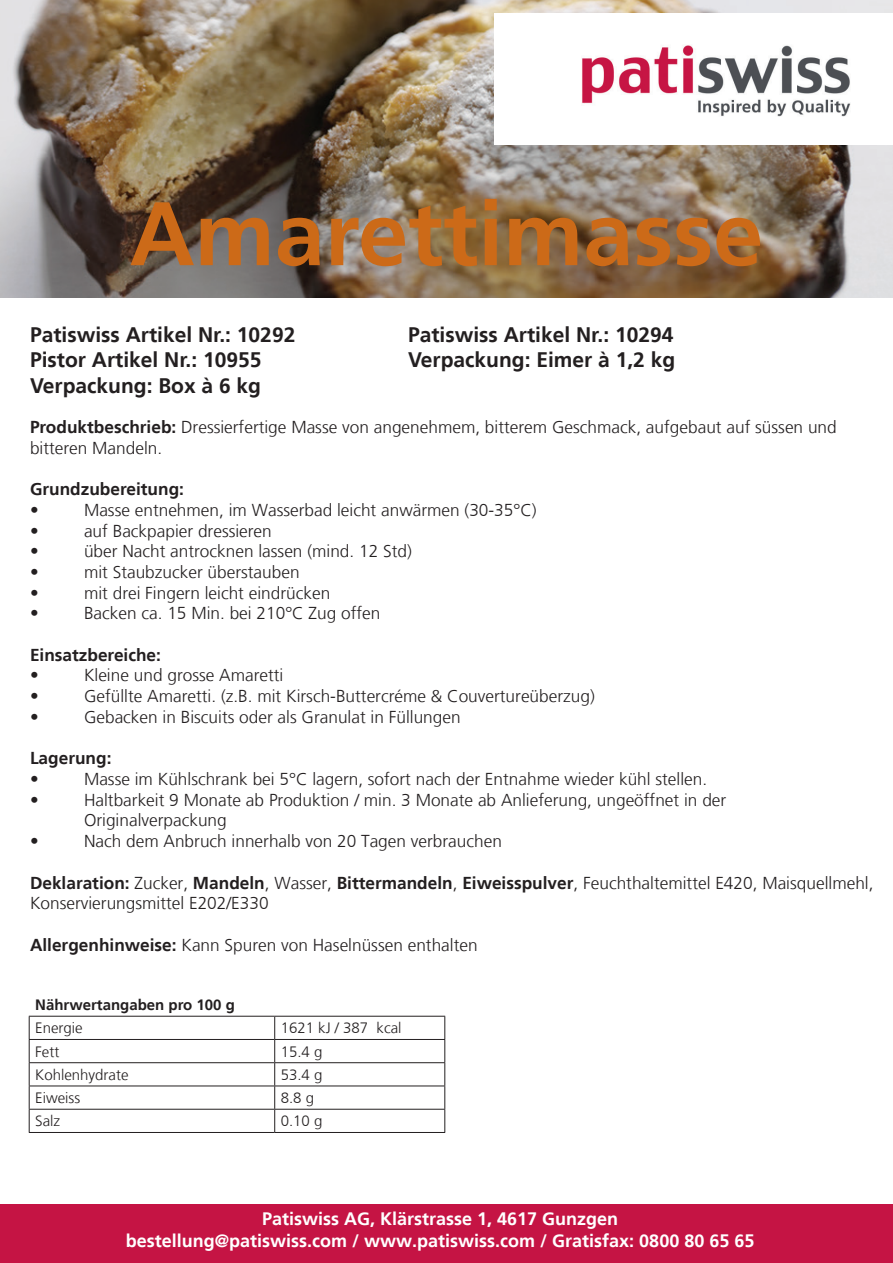
<style>
.page{position:relative;width:893px;height:1263px;background:#fff}
.page>*{position:absolute;margin:0;border:0;box-sizing:border-box;transform-origin:0 0}
.t1{font:700 90px "Frutiger LT";color:#cc6a18}
.t2{font:700 21px "Frutiger LT";color:#231f20}
.t3{font:700 18px/21.6px "Frutiger LT";color:#fff;text-align:center}
.t4{font:300 17.25px "Frutiger LT";color:#231f20}
.t5{font:700 17.25px "Frutiger LT";color:#231f20}
.t6{font:300 15px "Frutiger LT";color:#231f20}
.t7{font:700 15px "Frutiger LT";color:#231f20}
.s1{font-weight:700}
</style>
<div class="page">
<img style="left:0;top:0;width:893px;height:298px">
<div style="left:494px;top:13px;width:399px;height:131px;background:#fff"></div>
<img style="left:582px;top:45px;width:269px;height:72px">
<div style="left:0;top:1204px;width:893px;height:59px;background:#c51444"></div>
<hr style="left:29px;top:1016px;width:246px;height:1px;background:#231f20">
<hr style="left:275px;top:1016px;width:170px;height:1px;background:#231f20">
<hr style="left:29px;top:1039px;width:246px;height:1px;background:#231f20">
<hr style="left:275px;top:1039px;width:170px;height:1px;background:#231f20">
<hr style="left:29px;top:1062px;width:246px;height:1px;background:#231f20">
<hr style="left:275px;top:1062px;width:170px;height:1px;background:#231f20">
<hr style="left:29px;top:1085px;width:246px;height:1px;background:#231f20">
<hr style="left:275px;top:1085px;width:170px;height:1px;background:#231f20">
<hr style="left:29px;top:1109px;width:246px;height:1px;background:#231f20">
<svg style="left:29px;top:1016px;width:1px;height:116px"></svg>
<hr style="left:275px;top:1109px;width:170px;height:1px;background:#231f20">
<svg style="left:274px;top:1016px;width:1px;height:116px"></svg>
<svg style="left:444px;top:1016px;width:1px;height:116px"></svg>
<hr style="left:29px;top:1132px;width:246px;height:1px;background:#231f20">
<hr style="left:275px;top:1132px;width:170px;height:1px;background:#231f20">
<p class="t1" style="left:130px;top:181px;width:635px">Amarettimasse</p>
<p class="t2" style="left:30px;top:322px;width:267px">Patiswiss Artikel Nr.: 10292</p>
<p class="t2" style="left:408px;top:322px;width:267px">Patiswiss Artikel Nr.: 10294</p>
<p class="t2" style="left:30px;top:348px;width:233px">Pistor Artikel Nr.: 10955</p>
<p class="t2" style="left:408px;top:348px;width:269px">Verpackung: Eimer à 1,2 kg</p>
<p class="t2" style="left:30px;top:373px;width:233px">Verpackung: Box à 6 kg</p>
<p class="t4" style="left:30px;top:417px;width:808px"><span class="s1">Produktbeschrieb:</span> Dressierfertige Masse von angenehmem, bitterem Geschmack, aufgebaut auf süssen und</p>
<p class="t4" style="left:30px;top:438px;width:134px">bitteren Mandeln.</p>
<p class="t5" style="left:30px;top:479px;width:155px">Grundzubereitung:</p>
<p class="t4" style="left:30px;top:500px;width:10px">•</p>
<p class="t4" style="left:84px;top:500px;width:454px">Masse entnehmen, im Wasserbad leicht anwärmen (30-35°C)</p>
<p class="t4" style="left:30px;top:521px;width:10px">•</p>
<p class="t4" style="left:84px;top:521px;width:189px">auf Backpapier dressieren</p>
<p class="t4" style="left:30px;top:541px;width:10px">•</p>
<p class="t4" style="left:84px;top:541px;width:329px">über Nacht antrocknen lassen (mind. 12 Std)</p>
<p class="t4" style="left:30px;top:562px;width:10px">•</p>
<p class="t4" style="left:84px;top:562px;width:217px">mit Staubzucker überstauben</p>
<p class="t4" style="left:30px;top:583px;width:10px">•</p>
<p class="t4" style="left:84px;top:583px;width:248px">mit drei Fingern leicht eindrücken</p>
<p class="t4" style="left:30px;top:604px;width:10px">•</p>
<p class="t4" style="left:84px;top:604px;width:298px">Backen ca. 15 Min. bei 210°C Zug offen</p>
<p class="t5" style="left:30px;top:645px;width:133px">Einsatzbereiche:</p>
<p class="t4" style="left:30px;top:666px;width:10px">•</p>
<p class="t4" style="left:84px;top:666px;width:201px">Kleine und grosse Amaretti</p>
<p class="t4" style="left:30px;top:686px;width:10px">•</p>
<p class="t4" style="left:84px;top:686px;width:512px">Gefüllte Amaretti. (z.B. mit Kirsch-Buttercréme &amp; Couvertureüberzug)</p>
<p class="t4" style="left:30px;top:707px;width:10px">•</p>
<p class="t4" style="left:84px;top:707px;width:378px">Gebacken in Biscuits oder als Granulat in Füllungen</p>
<p class="t5" style="left:30px;top:748px;width:83px">Lagerung:</p>
<p class="t4" style="left:30px;top:769px;width:10px">•</p>
<p class="t4" style="left:84px;top:769px;width:625px">Masse im Kühlschrank bei 5°C lagern, sofort nach der Entnahme wieder kühl stellen.</p>
<p class="t4" style="left:30px;top:790px;width:10px">•</p>
<p class="t4" style="left:84px;top:790px;width:644px">Haltbarkeit 9 Monate ab Produktion / min. 3 Monate ab Anlieferung, ungeöffnet in der</p>
<p class="t4" style="left:84px;top:811px;width:144px">Originalverpackung</p>
<p class="t4" style="left:30px;top:831px;width:10px">•</p>
<p class="t4" style="left:84px;top:831px;width:419px">Nach dem Anbruch innerhalb von 20 Tagen verbrauchen</p>
<p class="t4" style="left:30px;top:873px;width:845px"><span class="s1">Deklaration:</span> Zucker, <span class="s1">Mandeln</span>, Wasser, <span class="s1">Bittermandeln</span>, <span class="s1">Eiweisspulver</span>, Feuchthaltemittel E420, Maisquellmehl,</p>
<p class="t4" style="left:30px;top:893px;width:240px">Konservierungsmittel E202/E330</p>
<p class="t4" style="left:30px;top:935px;width:449px"><span class="s1">Allergenhinweise:</span> Kann Spuren von Haselnüssen enthalten</p>
<p class="t7" style="left:35px;top:996px;width:201px">Nährwertangaben pro 100 g</p>
<p class="t6" style="left:35px;top:1020px;width:49px">Energie</p>
<p class="t6" style="left:281px;top:1020px;width:122px">1621 kJ / 387 kcal</p>
<p class="t6" style="left:35px;top:1043px;width:26px">Fett</p>
<p class="t6" style="left:281px;top:1043px;width:43px">15.4 g</p>
<p class="t6" style="left:35px;top:1066px;width:95px">Kohlenhydrate</p>
<p class="t6" style="left:281px;top:1066px;width:43px">53.4 g</p>
<p class="t6" style="left:35px;top:1089px;width:46px">Eiweiss</p>
<p class="t6" style="left:281px;top:1089px;width:35px">8.8 g</p>
<p class="t6" style="left:35px;top:1113px;width:26px">Salz</p>
<p class="t6" style="left:281px;top:1113px;width:43px">0.10 g</p>
<p class="t3" style="left:126px;top:1208px;width:630px">Patiswiss AG, Klärstrasse 1, 4617 Gunzgen<br>bestellung@patiswiss.com / www.patiswiss.com / Gratisfax: 0800 80 65 65</p>
</div>
